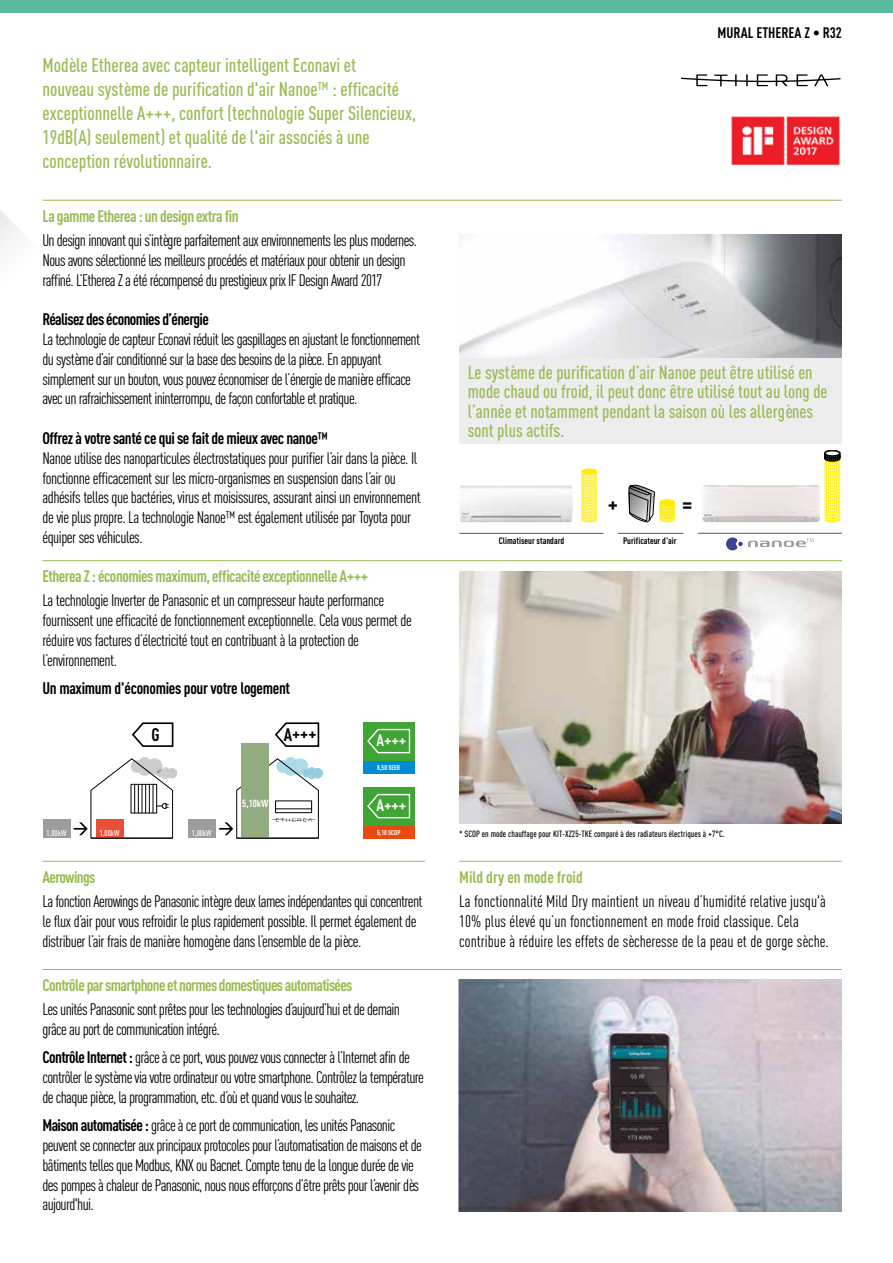
<style>
.page{position:relative;width:893px;height:1263px;background:#fff}
.page>*{position:absolute;margin:0;border:0;box-sizing:border-box;transform-origin:0 0}
.t1{font:700 22.5px "DIN Cond";color:#000}
.t2{font:500 19.5px/24px "DIN Cond";color:#9abb54}
.t3{font:500 18.75px/19.5px "DIN Cond";color:#9abb54}
.t4{font:700 18px "DIN Cond";color:#000}
.t5{font:16.5px/19.8px "DIN Cond";letter-spacing:-.04em;color:#000}
.t6{font:16.5px/19.8px "DIN Cond";color:#000}
.t7{font:700 16.5px "DIN Cond";letter-spacing:-.03em;color:#9abb54}
.t8{font:700 16.5px "DIN Cond";letter-spacing:-.03em;color:#000}
.t9{font:700 16.5px "DIN Cond";color:#9abb54}
.t10{font:700 16.35px "DIN Cond";color:#fff}
.t11{font:700 15px "DIN Cond";color:#000}
.t12{font:700 10.35px "DIN Cond";color:#fff}
.t13{font:700 9.3px "DIN Cond";color:#000}
.t14{font:500 9px "DIN Cond";color:#000}
.t15{font:500 8.25px "DIN Cond";color:#fff}
.t16{font:700 6.9px "DIN Cond";color:#fff}
.s1{font-weight:700}
</style>
<div class="page">
<div style="left:0;top:0;width:893px;height:13px;background:#5abba0"></div>
<hr style="left:43px;top:861px;width:382px;height:1px;background:#9abb54">
<hr style="left:459px;top:861px;width:383px;height:1px;background:#9abb54">
<svg style="left:681px;top:74px;width:159px;height:12px"></svg>
<hr style="left:43px;top:560px;width:799px;height:1px;background:#9abb54">
<svg style="left:275px;top:722px;width:45px;height:25px"></svg>
<svg style="left:132px;top:722px;width:42px;height:25px"></svg>
<div style="left:43px;top:819px;width:28px;height:19px;background:#9d9d9c"></div>
<div style="left:188px;top:819px;width:28px;height:19px;background:#9d9d9c"></div>
<svg style="left:219px;top:757px;width:104px;height:82px"></svg>
<svg style="left:74px;top:757px;width:103px;height:82px"></svg>
<div style="left:241px;top:743px;width:28px;height:95px;background:#92ac80"></div>
<div style="left:96px;top:819px;width:28px;height:19px;background:#e94f35"></div>
<hr style="left:237px;top:838px;width:81px;height:1px;background:#000">
<hr style="left:91px;top:838px;width:82px;height:1px;background:#000">
<div style="left:363px;top:826px;width:52px;height:13px;background:#e84b0f"></div>
<div style="left:363px;top:787px;width:52px;height:38px;background:#3fa535"></div>
<svg style="left:367px;top:793px;width:44px;height:26px"></svg>
<div style="left:363px;top:761px;width:52px;height:13px;background:#008cd3"></div>
<div style="left:363px;top:722px;width:52px;height:38px;background:#3fa535"></div>
<svg style="left:367px;top:728px;width:44px;height:26px"></svg>
<img style="left:459px;top:572px;width:383px;height:251px">
<hr style="left:43px;top:200px;width:799px;height:1px;background:#9abb54">
<svg style="left:726px;top:537px;width:87px;height:13px"></svg>
<hr style="left:459px;top:533px;width:145px;height:1px;background:#575756">
<hr style="left:618px;top:533px;width:65px;height:1px;background:#575756">
<hr style="left:698px;top:533px;width:144px;height:1px;background:#575756">
<svg style="left:629px;top:485px;width:46px;height:37px"></svg>
<img style="left:702px;top:485px;width:118px;height:37px">
<svg style="left:824px;top:450px;width:16px;height:72px"></svg>
<img style="left:459px;top:485px;width:114px;height:37px">
<svg style="left:581px;top:469px;width:16px;height:53px"></svg>
<img style="left:458px;top:979px;width:384px;height:233px">
<hr style="left:43px;top:969px;width:799px;height:1px;background:#9abb54">
<div style="left:459px;top:336px;width:383px;height:107px;background:#ededed"></div>
<img style="left:459px;top:235px;width:383px;height:122px">
<svg style="left:0;top:199px;width:43px;height:50px"></svg>
<img style="left:731px;top:116px;width:109px;height:50px">
<p class="t2" style="left:43px;top:53px;width:375px">Modèle Etherea avec capteur intelligent Econavi et<br>nouveau système de purification d'air Nanoe<sup>TM</sup> : efficacité exceptionnelle A+++, confort (technologie Super Silencieux, 19dB(A) seulement) et qualité de l'air associés à une conception révolutionnaire.</p>
<p class="t7" style="left:43px;top:206px;width:198px">La gamme Etherea : un design extra fin</p>
<p class="t5" style="left:43px;top:230px;width:376px">Un design innovant qui s’intègre parfaitement aux environnements les plus modernes.<br>Nous avons sélectionné les meilleurs procédés et matériaux pour obtenir un design raffiné. L’Etherea Z a été récompensé du prestigieux prix IF Design Award 2017</p>
<p class="t8" style="left:43px;top:309px;width:168px">Réalisez des économies d’énergie</p>
<p class="t5" style="left:43px;top:329px;width:379px">La technologie de capteur Econavi réduit les gaspillages en ajustant le fonctionnement du système d’air conditionné sur la base des besoins de la pièce. En appuyant simplement sur un bouton, vous pouvez économiser de l’énergie de manière efficace avec un rafraichissement ininterrompu, de façon confortable et pratique.</p>
<p class="t8" style="left:43px;top:428px;width:287px">Offrez à votre santé ce qui se fait de mieux avec nanoe™</p>
<p class="t5" style="left:43px;top:448px;width:380px">Nanoe utilise des nanoparticules électrostatiques pour purifier l’air dans la pièce. Il fonctionne efficacement sur les micro-organismes en suspension dans l’air ou adhésifs telles que bactéries, virus et moisissures, assurant ainsi un environnement de vie plus propre. La technologie Nanoe™ est également utilisée par Toyota pour équiper ses véhicules.</p>
<p class="t7" style="left:43px;top:566px;width:327px">Etherea Z : économies maximum, efficacité exceptionnelle A+++</p>
<p class="t5" style="left:43px;top:590px;width:371px">La technologie Inverter de Panasonic et un compresseur haute performance fournissent une efficacité de fonctionnement exceptionnelle. Cela vous permet de réduire vos factures d’électricité tout en contribuant à la protection de l’environnement.</p>
<p class="t8" style="left:43px;top:678px;width:249px">Un maximum d'économies pour votre logement</p>
<p class="t4" style="left:152px;top:724px;width:10px">G</p>
<p class="t4" style="left:284px;top:722px;width:34px">A+++</p>
<p class="t10" style="left:376px;top:730px;width:31px">A+++</p>
<p class="t16" style="left:377px;top:763px;width:24px">8,50 SEER</p>
<p class="t12" style="left:242px;top:797px;width:28px">5,10kW</p>
<p class="t12" style="left:387px;top:797px;width:28px">6,20kW</p>
<p class="t10" style="left:376px;top:795px;width:31px">A+++</p>
<p class="t15" style="left:100px;top:828px;width:21px">1,00kW</p>
<p class="t16" style="left:377px;top:828px;width:25px">5,10 SCOP</p>
<p class="t15" style="left:47px;top:828px;width:21px">1,00kW</p>
<p class="t15" style="left:192px;top:828px;width:21px">1,00kW</p>
<p class="t7" style="left:43px;top:867px;width:54px">Aerowings</p>
<p class="t5" style="left:43px;top:891px;width:382px">La fonction Aerowings de Panasonic intègre deux lames indépendantes qui concentrent le flux d’air pour vous refroidir le plus rapidement possible. Il permet également de distribuer l’air frais de manière homogène dans l’ensemble de la pièce.</p>
<p class="t7" style="left:43px;top:975px;width:312px">Contrôle par smartphone et normes domestiques automatisées</p>
<p class="t5" style="left:43px;top:999px;width:359px">Les unités Panasonic sont prêtes pour les technologies d’aujourd’hui et de demain grâce au port de communication intégré.</p>
<p class="t5" style="left:43px;top:1047px;width:383px"><span class="s1">Contrôle Internet :</span> grâce à ce port, vous pouvez vous connecter à l’Internet afin de contrôler le système via votre ordinateur ou votre smartphone. Contrôlez la température de chaque pièce, la programmation, etc. d’où et quand vous le souhaitez.</p>
<p class="t5" style="left:43px;top:1115px;width:381px"><span class="s1">Maison automatisée :</span> grâce à ce port de communication, les unités Panasonic peuvent se connecter aux principaux protocoles pour l’automatisation de maisons et de bâtiments telles que Modbus, KNX ou Bacnet. Compte tenu de la longue durée de vie des pompes à chaleur de Panasonic, nous nous efforçons d’être prêts pour l’avenir dès aujourd'hui.</p>
<p class="t11" style="left:717px;top:24px;width:126px">MURAL ETHEREA Z • R32</p>
<p class="t3" style="left:468px;top:362px;width:361px">Le système de purification d’air Nanoe peut être utilisé en mode chaud ou froid, il peut donc être utilisé tout au long de l’année et notamment pendant la saison où les allergènes sont plus actifs.</p>
<h1 class="t1" style="left:608px;top:490px;width:12px">+</h1>
<h1 class="t1" style="left:682px;top:490px;width:12px">=</h1>
<p class="t13" style="left:499px;top:535px;width:67px">Climatiseur standard</p>
<p class="t13" style="left:623px;top:535px;width:55px">Purificateur d'air</p>
<p class="t14" style="left:459px;top:829px;width:267px">* SCOP en mode chauffage pour KIT‑XZ25‑TKE comparé à des radiateurs électriques à +7°C.</p>
<p class="t9" style="left:459px;top:867px;width:125px">Mild dry en mode froid</p>
<p class="t6" style="left:459px;top:891px;width:371px">La fonctionnalité Mild Dry maintient un niveau d’humidité relative jusqu'à<br>10% plus élevé qu’un fonctionnement en mode froid classique. Cela contribue à réduire les effets de sècheresse de la peau et de gorge sèche.</p>
</div>
